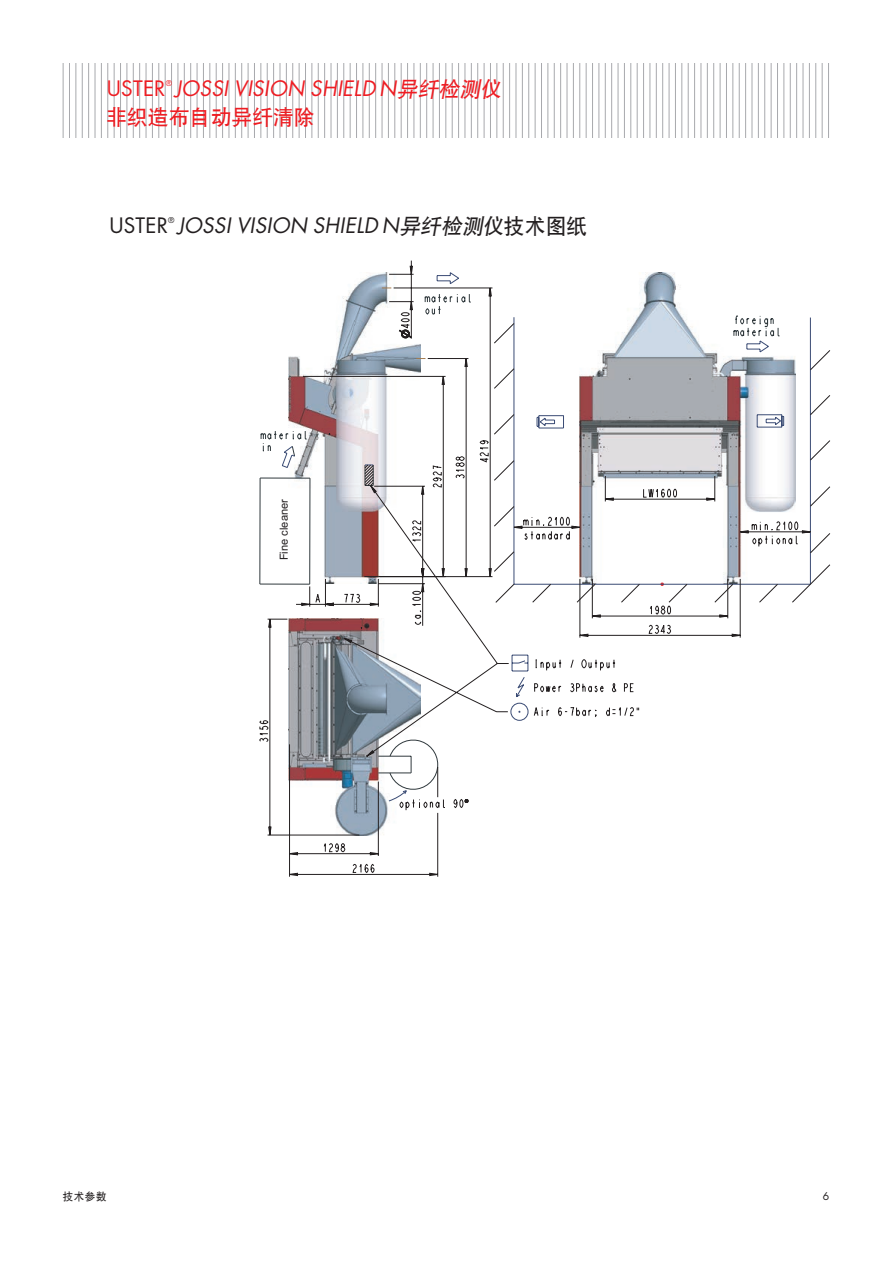
<style>
.page{position:relative;width:893px;height:1263px;background:#fff}
.page>*{position:absolute;margin:0;border:0;box-sizing:border-box;transform-origin:0 0}
.FuturaBook-13_8pt_6{font:italic 20.7px "Futura Std";letter-spacing:.01em;color:#231f20}
.t1{font:italic 20.7px "Futura Std";letter-spacing:.01em;color:#ee1d23}
.t2{font:20.7px "SIL Hei Med Jian";letter-spacing:.01em;color:#ee1d23}
.t3{font:20.7px "Futura Std";letter-spacing:.01em;color:#ee1d23}
.FuturaBook-13_8pt_6-2{font:20.7px "Futura Std";letter-spacing:.01em;color:#231f20}
.t4{font:11.1px "Arial";color:#231f20}
.t5{font:10.5px "SIL Hei Med Jian";color:#231f20}
.t6{font:10.5px "Futura Std";color:#231f20}
.t7{font:7.8px "Futura Std";color:#ee1d23}
.FuturaBook-13_8pt_6-3{font:7.8px "Futura Std";color:#231f20}
.s1{font-family:"SIL Hei Med Jian"}
.s2{font-family:"SIL Hei Med Jian";font-style:normal}
</style>
<div class="page">
<hr style="left:63px;top:63px;width:1px;height:75px;background:#a8a9ad">
<hr style="left:69px;top:63px;width:1px;height:75px;background:#a8a9ad">
<hr style="left:76px;top:63px;width:1px;height:75px;background:#a8a9ad">
<hr style="left:82px;top:63px;width:1px;height:75px;background:#a8a9ad">
<hr style="left:88px;top:63px;width:1px;height:75px;background:#a8a9ad">
<hr style="left:95px;top:63px;width:1px;height:75px;background:#a8a9ad">
<hr style="left:101px;top:63px;width:1px;height:75px;background:#a8a9ad">
<hr style="left:108px;top:63px;width:1px;height:75px;background:#a8a9ad">
<hr style="left:114px;top:63px;width:1px;height:75px;background:#a8a9ad">
<hr style="left:120px;top:63px;width:1px;height:75px;background:#a8a9ad">
<hr style="left:127px;top:63px;width:1px;height:75px;background:#a8a9ad">
<hr style="left:133px;top:63px;width:1px;height:75px;background:#a8a9ad">
<hr style="left:139px;top:63px;width:1px;height:75px;background:#a8a9ad">
<hr style="left:146px;top:63px;width:1px;height:75px;background:#a8a9ad">
<hr style="left:152px;top:63px;width:1px;height:75px;background:#a8a9ad">
<hr style="left:159px;top:63px;width:1px;height:75px;background:#a8a9ad">
<hr style="left:165px;top:63px;width:1px;height:75px;background:#a8a9ad">
<hr style="left:171px;top:63px;width:1px;height:75px;background:#a8a9ad">
<hr style="left:178px;top:63px;width:1px;height:75px;background:#a8a9ad">
<hr style="left:184px;top:63px;width:1px;height:75px;background:#a8a9ad">
<hr style="left:190px;top:63px;width:1px;height:75px;background:#a8a9ad">
<hr style="left:197px;top:63px;width:1px;height:75px;background:#a8a9ad">
<hr style="left:203px;top:63px;width:1px;height:75px;background:#a8a9ad">
<hr style="left:210px;top:63px;width:1px;height:75px;background:#a8a9ad">
<hr style="left:216px;top:63px;width:1px;height:75px;background:#a8a9ad">
<hr style="left:222px;top:63px;width:1px;height:75px;background:#a8a9ad">
<hr style="left:229px;top:63px;width:1px;height:75px;background:#a8a9ad">
<hr style="left:235px;top:63px;width:1px;height:75px;background:#a8a9ad">
<hr style="left:241px;top:63px;width:1px;height:75px;background:#a8a9ad">
<hr style="left:248px;top:63px;width:1px;height:75px;background:#a8a9ad">
<hr style="left:254px;top:63px;width:1px;height:75px;background:#a8a9ad">
<hr style="left:261px;top:63px;width:1px;height:75px;background:#a8a9ad">
<hr style="left:267px;top:63px;width:1px;height:75px;background:#a8a9ad">
<hr style="left:273px;top:63px;width:1px;height:75px;background:#a8a9ad">
<hr style="left:280px;top:63px;width:1px;height:75px;background:#a8a9ad">
<hr style="left:286px;top:63px;width:1px;height:75px;background:#a8a9ad">
<hr style="left:292px;top:63px;width:1px;height:75px;background:#a8a9ad">
<hr style="left:299px;top:63px;width:1px;height:75px;background:#a8a9ad">
<hr style="left:305px;top:63px;width:1px;height:75px;background:#a8a9ad">
<hr style="left:312px;top:63px;width:1px;height:75px;background:#a8a9ad">
<hr style="left:318px;top:63px;width:1px;height:75px;background:#a8a9ad">
<hr style="left:324px;top:63px;width:1px;height:75px;background:#a8a9ad">
<hr style="left:331px;top:63px;width:1px;height:75px;background:#a8a9ad">
<hr style="left:337px;top:63px;width:1px;height:75px;background:#a8a9ad">
<hr style="left:343px;top:63px;width:1px;height:75px;background:#a8a9ad">
<hr style="left:350px;top:63px;width:1px;height:75px;background:#a8a9ad">
<hr style="left:356px;top:63px;width:1px;height:75px;background:#a8a9ad">
<hr style="left:363px;top:63px;width:1px;height:75px;background:#a8a9ad">
<hr style="left:369px;top:63px;width:1px;height:75px;background:#a8a9ad">
<hr style="left:375px;top:63px;width:1px;height:75px;background:#a8a9ad">
<hr style="left:382px;top:63px;width:1px;height:75px;background:#a8a9ad">
<hr style="left:388px;top:63px;width:1px;height:75px;background:#a8a9ad">
<hr style="left:395px;top:63px;width:1px;height:75px;background:#a8a9ad">
<hr style="left:401px;top:63px;width:1px;height:75px;background:#a8a9ad">
<hr style="left:407px;top:63px;width:1px;height:75px;background:#a8a9ad">
<hr style="left:414px;top:63px;width:1px;height:75px;background:#a8a9ad">
<hr style="left:420px;top:63px;width:1px;height:75px;background:#a8a9ad">
<hr style="left:426px;top:63px;width:1px;height:75px;background:#a8a9ad">
<hr style="left:433px;top:63px;width:1px;height:75px;background:#a8a9ad">
<hr style="left:439px;top:63px;width:1px;height:75px;background:#a8a9ad">
<hr style="left:446px;top:63px;width:1px;height:75px;background:#a8a9ad">
<hr style="left:452px;top:63px;width:1px;height:75px;background:#a8a9ad">
<hr style="left:458px;top:63px;width:1px;height:75px;background:#a8a9ad">
<hr style="left:465px;top:63px;width:1px;height:75px;background:#a8a9ad">
<hr style="left:471px;top:63px;width:1px;height:75px;background:#a8a9ad">
<hr style="left:477px;top:63px;width:1px;height:75px;background:#a8a9ad">
<hr style="left:484px;top:63px;width:1px;height:75px;background:#a8a9ad">
<hr style="left:490px;top:63px;width:1px;height:75px;background:#a8a9ad">
<hr style="left:497px;top:63px;width:1px;height:75px;background:#a8a9ad">
<hr style="left:503px;top:63px;width:1px;height:75px;background:#a8a9ad">
<hr style="left:509px;top:63px;width:1px;height:75px;background:#a8a9ad">
<hr style="left:516px;top:63px;width:1px;height:75px;background:#a8a9ad">
<hr style="left:522px;top:63px;width:1px;height:75px;background:#a8a9ad">
<hr style="left:528px;top:63px;width:1px;height:75px;background:#a8a9ad">
<hr style="left:535px;top:63px;width:1px;height:75px;background:#a8a9ad">
<hr style="left:541px;top:63px;width:1px;height:75px;background:#a8a9ad">
<hr style="left:548px;top:63px;width:1px;height:75px;background:#a8a9ad">
<hr style="left:554px;top:63px;width:1px;height:75px;background:#a8a9ad">
<hr style="left:560px;top:63px;width:1px;height:75px;background:#a8a9ad">
<hr style="left:567px;top:63px;width:1px;height:75px;background:#a8a9ad">
<hr style="left:573px;top:63px;width:1px;height:75px;background:#a8a9ad">
<hr style="left:579px;top:63px;width:1px;height:75px;background:#a8a9ad">
<hr style="left:586px;top:63px;width:1px;height:75px;background:#a8a9ad">
<hr style="left:592px;top:63px;width:1px;height:75px;background:#a8a9ad">
<hr style="left:599px;top:63px;width:1px;height:75px;background:#a8a9ad">
<hr style="left:605px;top:63px;width:1px;height:75px;background:#a8a9ad">
<hr style="left:611px;top:63px;width:1px;height:75px;background:#a8a9ad">
<hr style="left:618px;top:63px;width:1px;height:75px;background:#a8a9ad">
<hr style="left:624px;top:63px;width:1px;height:75px;background:#a8a9ad">
<hr style="left:630px;top:63px;width:1px;height:75px;background:#a8a9ad">
<hr style="left:637px;top:63px;width:1px;height:75px;background:#a8a9ad">
<hr style="left:643px;top:63px;width:1px;height:75px;background:#a8a9ad">
<hr style="left:650px;top:63px;width:1px;height:75px;background:#a8a9ad">
<hr style="left:656px;top:63px;width:1px;height:75px;background:#a8a9ad">
<hr style="left:662px;top:63px;width:1px;height:75px;background:#a8a9ad">
<hr style="left:669px;top:63px;width:1px;height:75px;background:#a8a9ad">
<hr style="left:675px;top:63px;width:1px;height:75px;background:#a8a9ad">
<hr style="left:682px;top:63px;width:1px;height:75px;background:#a8a9ad">
<hr style="left:688px;top:63px;width:1px;height:75px;background:#a8a9ad">
<hr style="left:694px;top:63px;width:1px;height:75px;background:#a8a9ad">
<hr style="left:701px;top:63px;width:1px;height:75px;background:#a8a9ad">
<hr style="left:707px;top:63px;width:1px;height:75px;background:#a8a9ad">
<hr style="left:713px;top:63px;width:1px;height:75px;background:#a8a9ad">
<hr style="left:720px;top:63px;width:1px;height:75px;background:#a8a9ad">
<hr style="left:726px;top:63px;width:1px;height:75px;background:#a8a9ad">
<hr style="left:733px;top:63px;width:1px;height:75px;background:#a8a9ad">
<hr style="left:739px;top:63px;width:1px;height:75px;background:#a8a9ad">
<hr style="left:745px;top:63px;width:1px;height:75px;background:#a8a9ad">
<hr style="left:752px;top:63px;width:1px;height:75px;background:#a8a9ad">
<hr style="left:758px;top:63px;width:1px;height:75px;background:#a8a9ad">
<hr style="left:764px;top:63px;width:1px;height:75px;background:#a8a9ad">
<hr style="left:771px;top:63px;width:1px;height:75px;background:#a8a9ad">
<hr style="left:777px;top:63px;width:1px;height:75px;background:#a8a9ad">
<hr style="left:784px;top:63px;width:1px;height:75px;background:#a8a9ad">
<hr style="left:790px;top:63px;width:1px;height:75px;background:#a8a9ad">
<hr style="left:796px;top:63px;width:1px;height:75px;background:#a8a9ad">
<hr style="left:803px;top:63px;width:1px;height:75px;background:#a8a9ad">
<hr style="left:809px;top:63px;width:1px;height:75px;background:#a8a9ad">
<hr style="left:815px;top:63px;width:1px;height:75px;background:#a8a9ad">
<hr style="left:822px;top:63px;width:1px;height:75px;background:#a8a9ad">
<hr style="left:828px;top:63px;width:1px;height:75px;background:#a8a9ad">
<hr style="left:835px;top:63px;width:1px;height:75px;background:#a8a9ad">
<hr style="left:841px;top:63px;width:1px;height:75px;background:#a8a9ad">
<hr style="left:847px;top:63px;width:1px;height:75px;background:#a8a9ad">
<hr style="left:854px;top:63px;width:1px;height:75px;background:#a8a9ad">
<hr style="left:860px;top:63px;width:1px;height:75px;background:#a8a9ad">
<hr style="left:866px;top:63px;width:1px;height:75px;background:#a8a9ad">
<hr style="left:873px;top:63px;width:1px;height:75px;background:#a8a9ad">
<hr style="left:879px;top:63px;width:1px;height:75px;background:#a8a9ad">
<hr style="left:886px;top:63px;width:1px;height:75px;background:#a8a9ad">
<hr style="left:892px;top:63px;width:1px;height:75px;background:#a8a9ad">
<svg style="left:267px;top:261px;width:544px;height:616px"></svg>
<svg style="left:465px;top:799px;width:4px;height:4px"></svg>
<svg style="left:343px;top:485px;width:296px;height:272px"></svg>
<svg style="left:281px;top:457px;width:248px;height:264px"></svg>
<svg style="left:260px;top:288px;width:212px;height:341px"></svg>
<svg style="left:291px;top:271px;width:494px;height:186px"></svg>
<p class="t3" style="left:107px;top:75px;width:60px">USTER</p>
<p class="t7" style="left:166px;top:78px;width:8px">®</p>
<p class="t1" style="left:175px;top:75px;width:332px">JOSSI VISION SHIELD N<span class="s1">异纤检测仪</span></p>
<p class="t2" style="left:106px;top:103px;width:210px">非织造布自动异纤清除</p>
<p class="FuturaBook-13_8pt_6-2" style="left:109px;top:212px;width:60px">USTER</p>
<p class="FuturaBook-13_8pt_6-3" style="left:168px;top:215px;width:8px">®</p>
<p class="FuturaBook-13_8pt_6" style="left:177px;top:212px;width:411px">JOSSI VISION SHIELD N<span class="s1">异纤检测仪</span><span class="s2">技术图纸</span></p>
<p class="t4" style="left:277px;top:560px;width:63px;rotate:-90deg">Fine cleaner</p>
<p class="t5" style="left:63px;top:1189px;width:45px">技术参数</p>
<p class="t6" style="left:823px;top:1189px;width:8px">6</p>
</div>
